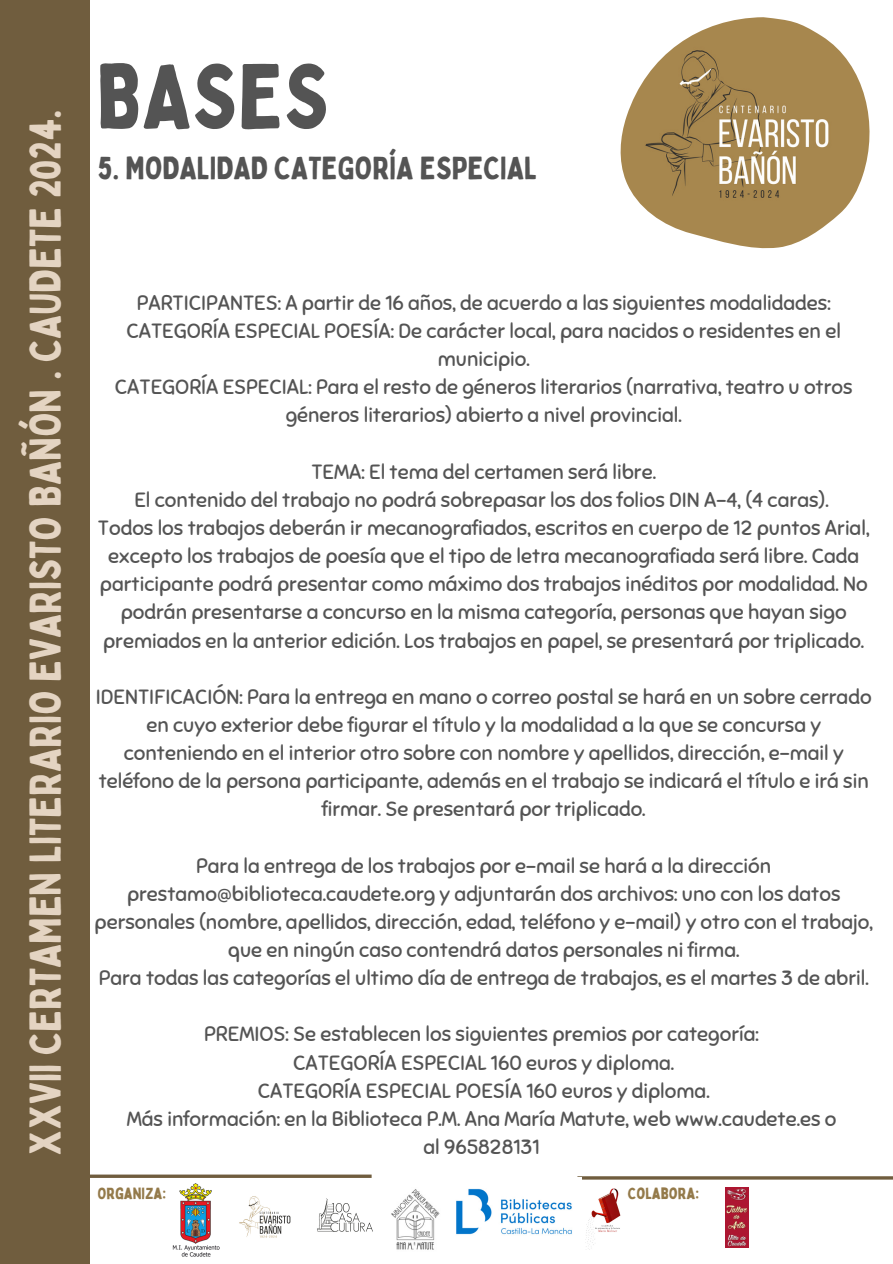
<style>
.page{position:relative;width:893px;height:1264px;background:#fff}
.page>*{position:absolute;margin:0;border:0;box-sizing:border-box;transform-origin:0 0}
.t1{font:90px "Bobby Jones";color:#545454}
.t2{font:43.5px "Bobby Jones";color:#e4d4c2}
.t3{font:31.5px "Bobby Jones";color:#545454}
.t4{font:20.55px/28.2px "Sniglet";color:#545454;text-align:center}
.t5{font:15.9px "Bobby Jones";color:#947a4a}
</style>
<div class="page">
<div style="left:0;top:0;width:89px;height:1263px;background:#705d3e"></div>
<hr style="left:577px;top:1176px;width:315px;height:3px;background:#705d3e">
<hr style="left:89px;top:1174px;width:282px;height:3px;background:#705d3e">
<img style="left:620px;top:17px;width:249px;height:231px">
<img style="left:391px;top:1189px;width:49px;height:61px">
<img style="left:172px;top:1183px;width:48px;height:73px">
<img style="left:317px;top:1198px;width:56px;height:34px">
<img style="left:585px;top:1188px;width:36px;height:61px">
<img style="left:456px;top:1177px;width:125px;height:58px">
<img style="left:239px;top:1196px;width:52px;height:42px">
<img style="left:725px;top:1187px;width:23px;height:60px">
<h2 class="t2" style="left:18px;top:1155px;width:1048px;rotate:-90deg">XXVII CERTAMEN LITERARIO EVARISTO BAÑÓN . CAUDETE 2024.</h2>
<p class="t1" style="left:96px;top:40px;width:234px">BASES</p>
<h1 class="t3" style="left:97px;top:148px;width:441px">5. MODALIDAD CATEGORÍA ESPECIAL</h1>
<h3 class="t4" style="left:115px;top:289px;width:739px">PARTICIPANTES: A partir de 16 años, de acuerdo a las siguientes modalidades:<br>CATEGORÍA ESPECIAL POESÍA: De carácter local, para nacidos o residentes en el municipio.<br>CATEGORÍA ESPECIAL: Para el resto de géneros literarios (narrativa, teatro u otros géneros literarios) abierto a nivel provincial.</h3>
<h4 class="t4" style="left:98px;top:457px;width:773px">TEMA: El tema del certamen será libre.<br>El contenido del trabajo no podrá sobrepasar los dos folios DIN A-4, (4 caras).<br>Todos los trabajos deberán ir mecanografiados, escritos en cuerpo de 12 puntos Arial, excepto los trabajos de poesía que el tipo de letra mecanografiada será libre. Cada participante podrá presentar como máximo dos trabajos inéditos por modalidad. No podrán presentarse a concurso en la misma categoría, personas que hayan sigo premiados en la anterior edición. Los trabajos en papel, se presentará por triplicado.</h4>
<h4 class="t4" style="left:96px;top:682px;width:777px">IDENTIFICACIÓN: Para la entrega en mano o correo postal se hará en un sobre cerrado en cuyo exterior debe figurar el título y la modalidad a la que se concursa y conteniendo en el interior otro sobre con nombre y apellidos, dirección, e-mail y teléfono de la persona participante, además en el trabajo se indicará el título e irá sin firmar. Se presentará por triplicado.</h4>
<h4 class="t4" style="left:95px;top:851px;width:779px">Para la entrega de los trabajos por e-mail se hará a la dirección prestamo@biblioteca.caudete.org y adjuntarán dos archivos: uno con los datos personales (nombre, apellidos, dirección, edad, teléfono y e-mail) y otro con el trabajo, que en ningún caso contendrá datos personales ni firma.<br>Para todas las categorías el ultimo día de entrega de trabajos, es el martes 3 de abril.</h4>
<h4 class="t4" style="left:127px;top:1020px;width:711px">PREMIOS: Se establecen los siguientes premios por categoría:<br>CATEGORÍA ESPECIAL 160 euros y diploma.<br>CATEGORÍA ESPECIAL POESÍA 160 euros y diploma.<br>Más información: en la Biblioteca P.M. Ana María Matute, web www.caudete.es o al 965828131</h4>
<p class="t5" style="left:97px;top:1183px;width:70px">ORGANIZA:</p>
<p class="t5" style="left:627px;top:1183px;width:73px">COLABORA:</p>
</div>
